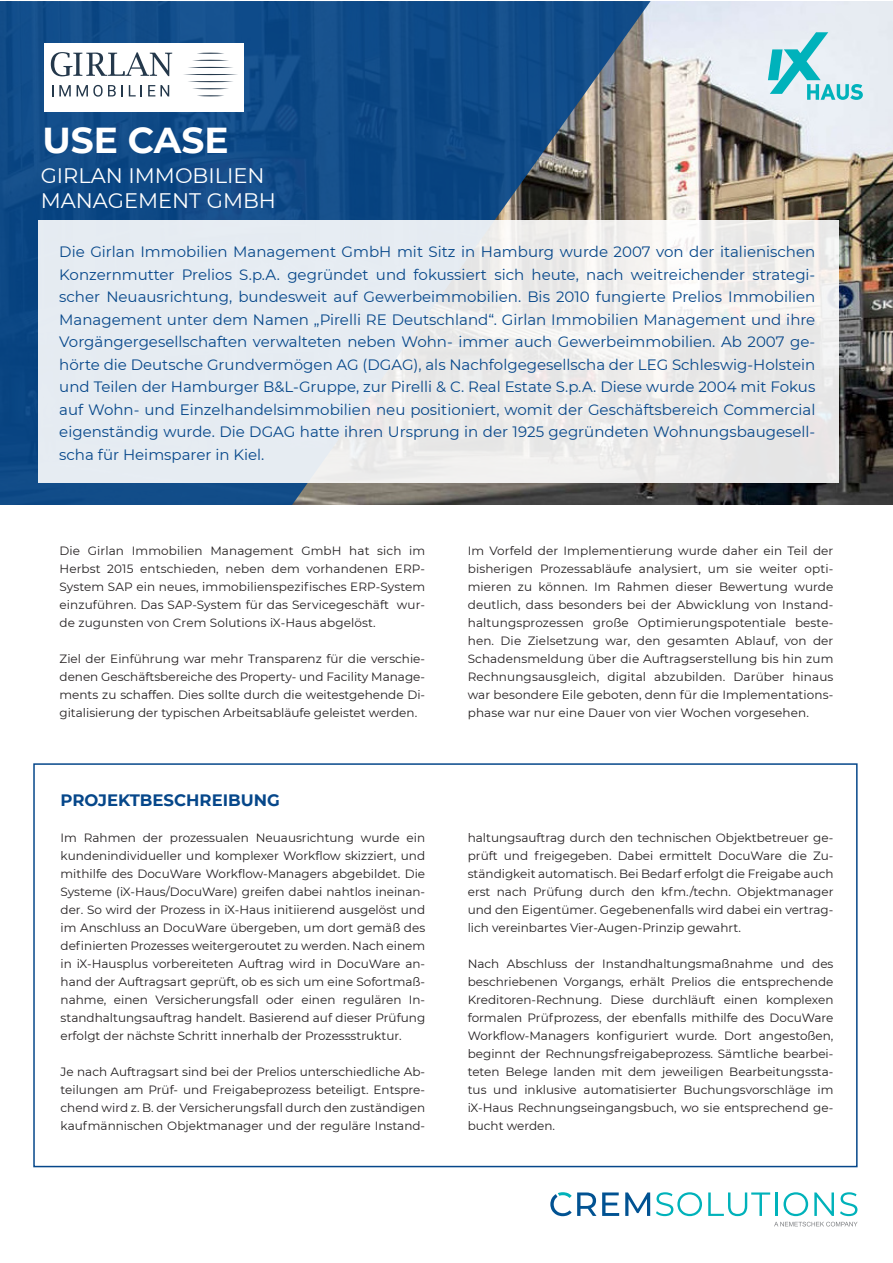
<style>
.page{position:relative;width:893px;height:1263px;background:#fff}
.page>*{position:absolute;margin:0;border:0;box-sizing:border-box;transform-origin:0 0}
.t1{font:700 36px "Montserrat";color:#fff}
.t2{font:21px "Montserrat";color:#fff}
.t3{font:700 16.5px "Montserrat";color:#06478a}
.t4{font:15px/22.5px "Montserrat";color:#06478a;text-align:justify}
.t5{font:12px/18px "Montserrat";color:#231f20;text-align:justify}
</style>
<div class="page">
<img style="left:651px;top:1px;width:242px;height:504px">
<svg style="left:0;top:1px;width:651px;height:504px;background:#215182"></svg>
<div style="left:38px;top:220px;width:801px;height:262px;background:linear-gradient(to right,#e4ecf3,#f0ecea)"></div>
<svg style="left:768px;top:32px;width:95px;height:68px;background:#a6dde3"></svg>
<svg style="left:602px;top:1192px;width:17px;height:24px"></svg>
<svg style="left:625px;top:1192px;width:25px;height:24px"></svg>
<svg style="left:656px;top:1192px;width:46px;height:24px"></svg>
<svg style="left:708px;top:1192px;width:62px;height:24px"></svg>
<hr style="left:775px;top:1192px;width:2px;height:24px;background:#00b2ba">
<svg style="left:783px;top:1192px;width:25px;height:24px"></svg>
<svg style="left:814px;top:1192px;width:20px;height:24px"></svg>
<svg style="left:840px;top:1192px;width:17px;height:24px"></svg>
<svg style="left:550px;top:1192px;width:46px;height:24px"></svg>
<svg style="left:774px;top:1222px;width:84px;height:4px"></svg>
<div style="left:44px;top:44px;width:199px;height:68px;background:#fff"></div>
<svg style="left:59px;top:85px;width:12px;height:11px"></svg>
<svg style="left:77px;top:85px;width:46px;height:12px"></svg>
<svg style="left:129px;top:85px;width:13px;height:11px"></svg>
<svg style="left:148px;top:85px;width:21px;height:11px"></svg>
<svg style="left:51px;top:52px;width:121px;height:24px"></svg>
<hr style="left:183px;top:74px;width:55px;height:1px;background:#24384b;border-radius:50%">
<hr style="left:187px;top:81px;width:47px;height:1px;background:#24384b;border-radius:50%">
<hr style="left:192px;top:88px;width:37px;height:1px;background:#24384b;border-radius:50%">
<svg style="left:197px;top:95px;width:27px;height:1px"></svg>
<hr style="left:187px;top:67px;width:47px;height:1px;background:#24384b;border-radius:50%">
<hr style="left:192px;top:60px;width:37px;height:1px;background:#24384b;border-radius:50%">
<svg style="left:197px;top:53px;width:27px;height:1px"></svg>
<div style="left:33px;top:763px;width:825px;height:404px;border:2px solid #06478a"></div>
<p class="t1" style="left:43px;top:114px;width:188px">USE CASE</p>
<p class="t2" style="left:41px;top:161px;width:225px">GIRLAN IMMOBILIEN</p>
<p class="t2" style="left:41px;top:187px;width:237px">MANAGEMENT GMBH</p>
<p class="t4" style="left:59px;top:240px;width:758px">Die Girlan Immobilien Management GmbH mit Sitz in Hamburg wurde 2007 von der italienischen Konzernmutter Prelios S.p.A. gegründet und fokussiert sich heute, nach weitreichender strategi&shy;scher Neuausrichtung, bundesweit auf Gewerbeimmobilien. Bis 2010 fungierte Prelios Immobilien Management unter dem Namen „Pirelli RE Deutschland“. Girlan Immobilien Management und ihre Vorgängergesellschaften verwalteten neben Wohn- immer auch Gewerbeimmobilien. Ab 2007 ge&shy;hörte die Deutsche Grundvermögen AG (DGAG), als Nachfolgegesellscha der LEG Schleswig-Holstein und Teilen der Hamburger B&amp;L-Gruppe, zur Pirelli &amp; C. Real Estate S.p.A. Diese wurde 2004 mit Fokus auf Wohn- und Einzelhandelsimmobilien neu positioniert, womit der Geschäftsbereich Commercial eigenständig wurde. Die DGAG hatte ihren Ursprung in der 1925 gegründeten Wohnungsbaugesell&shy;scha für Heimsparer in Kiel.</p>
<p class="t5" style="left:60px;top:541px;width:367px">Die Girlan Immobilien Management GmbH hat sich im Herbst 2015 entschieden, neben dem vorhandenen ERP-System SAP ein neues, immobilienspezifisches ERP-System einzuführen. Das SAP-System für das Servicegeschäft wur&shy;de zugunsten von Crem Solutions iX-Haus abgelöst.</p>
<p class="t5" style="left:60px;top:649px;width:367px">Ziel der Einführung war mehr Transparenz für die verschie&shy;denen Geschäftsbereiche des Property- und Facility Manage&shy;ments zu schaffen. Dies sollte durch die weitestgehende Di&shy;gitalisierung der typischen Arbeitsabläufe geleistet werden.</p>
<p class="t3" style="left:61px;top:788px;width:221px">PROJEKTBESCHREIBUNG</p>
<p class="t5" style="left:61px;top:828px;width:366px">Im Rahmen der prozessualen Neuausrichtung wurde ein kundenindividueller und komplexer Workflow skizziert, und mithilfe des DocuWare Workflow-Managers abgebildet. Die Systeme (iX-Haus/DocuWare) greifen dabei nahtlos ineinan&shy;der. So wird der Prozess in iX-Haus initiierend ausgelöst und im Anschluss an DocuWare übergeben, um dort gemäß des definierten Prozesses weitergeroutet zu werden. Nach einem in iX-Hausplus vorbereiteten Auftrag wird in DocuWare an&shy;hand der Auftragsart geprüft, ob es sich um eine Sofortmaß&shy;nahme, einen Versicherungsfall oder einen regulären In&shy;standhaltungsauftrag handelt. Basierend auf dieser Prüfung erfolgt der nächste Schritt innerhalb der Prozessstruktur.</p>
<p class="t5" style="left:61px;top:1062px;width:366px">Je nach Auftragsart sind bei der Prelios unterschiedliche Ab&shy;teilungen am Prüf- und Freigabeprozess beteiligt. Entspre&shy;chend wird z. B. der Versicherungsfall durch den zuständigen kaufmännischen Objektmanager und der reguläre Instand-</p>
<p class="t5" style="left:468px;top:541px;width:367px">Im Vorfeld der Implementierung wurde daher ein Teil der bisherigen Prozessabläufe analysiert, um sie weiter opti&shy;mieren zu können. Im Rahmen dieser Bewertung wurde deutlich, dass besonders bei der Abwicklung von Instand&shy;haltungsprozessen große Optimierungspotentiale beste&shy;hen. Die Zielsetzung war, den gesamten Ablauf, von der Schadensmeldung über die Auftragserstellung bis hin zum Rechnungsausgleich, digital abzubilden. Darüber hinaus war besondere Eile geboten, denn für die Implementations&shy;phase war nur eine Dauer von vier Wochen vorgesehen.</p>
<p class="t5" style="left:468px;top:828px;width:367px">haltungsauftrag durch den technischen Objektbetreuer ge&shy;prüft und freigegeben. Dabei ermittelt DocuWare die Zu&shy;ständigkeit automatisch. Bei Bedarf erfolgt die Freigabe auch erst nach Prüfung durch den kfm./techn. Objektmanager und den Eigentümer. Gegebenenfalls wird dabei ein vertrag&shy;lich vereinbartes Vier-Augen-Prinzip gewahrt.</p>
<p class="t5" style="left:468px;top:954px;width:367px">Nach Abschluss der Instandhaltungsmaßnahme und des beschriebenen Vorgangs, erhält Prelios die entsprechende Kreditoren-Rechnung. Diese durchläuft einen komplexen formalen Prüfprozess, der ebenfalls mithilfe des DocuWare Workflow-Managers konfiguriert wurde. Dort angestoßen, beginnt der Rechnungsfreigabeprozess. Sämtliche bearbei&shy;teten Belege landen mit dem jeweiligen Bearbeitungssta&shy;tus und inklusive automatisierter Buchungsvorschläge im iX-Haus Rechnungseingangsbuch, wo sie entsprechend ge&shy;bucht werden.</p>
</div>
